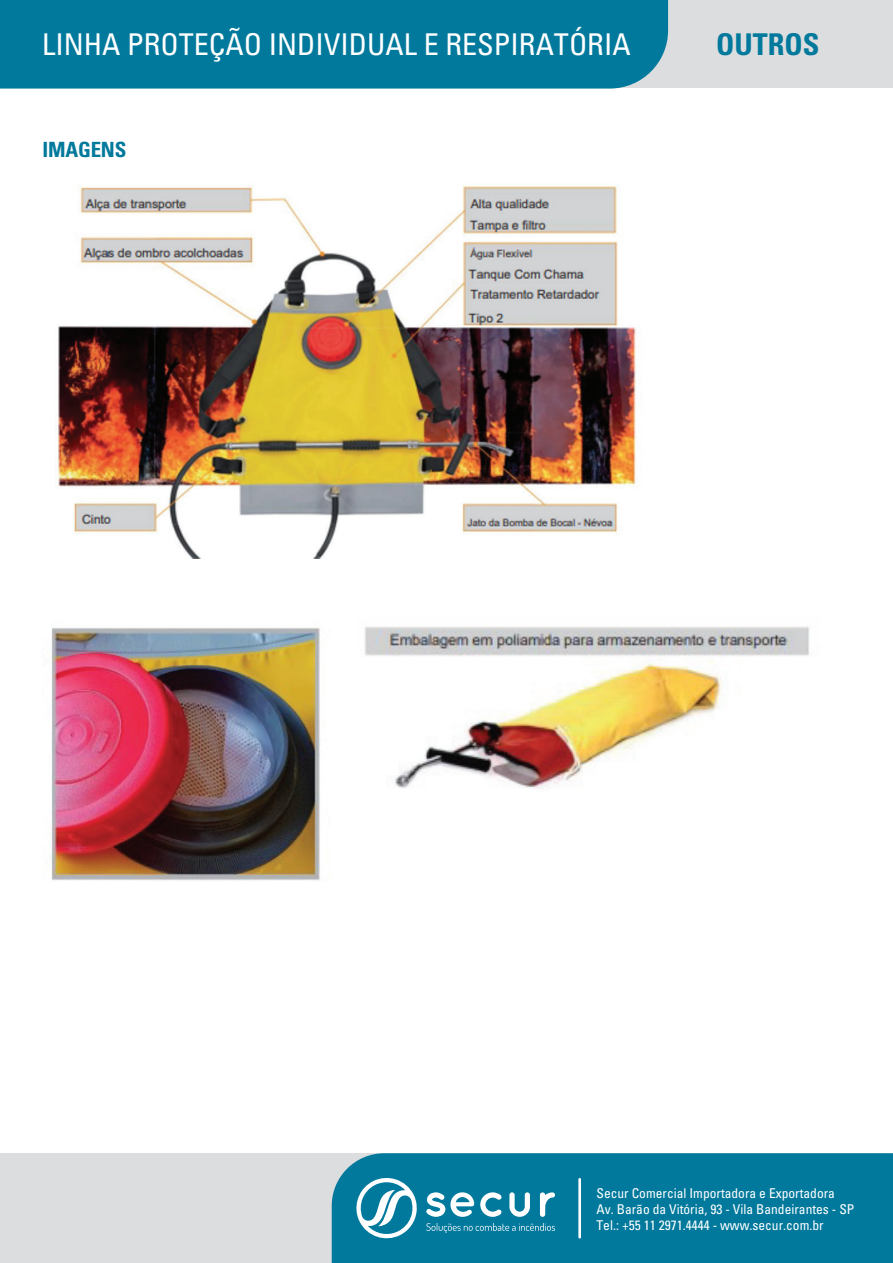
<style>
.page{position:relative;width:893px;height:1263px;background:#fff}
.page>*{position:absolute;margin:0;border:0;box-sizing:border-box;transform-origin:0 0}
.t1{font:condensed 30px "Univers";color:#fff}
.t2{font:700 condensed 30px "Univers";color:#00799c}
.t3{font:700 condensed 21px "Univers";letter-spacing:-.01em;color:#00799c}
.t4{font:condensed 13.5px/16.2px "Univers";color:#fff}
</style>
<div class="page">
<div style="left:0;top:1153px;width:893px;height:110px;background:#dcdddf"></div>
<div style="left:332px;top:1153px;width:561px;height:110px;background:#00799c"></div>
<svg style="left:354px;top:1174px;width:63px;height:68px;background:#4ea2ba"></svg>
<svg style="left:426px;top:1192px;width:129px;height:25px;background:#67afc4"></svg>
<svg style="left:426px;top:1223px;width:129px;height:10px"></svg>
<hr style="left:578px;top:1179px;width:3px;height:58px;background:#fff">
<img style="left:55px;top:184px;width:581px;height:375px">
<img style="left:51px;top:627px;width:269px;height:255px">
<img style="left:364px;top:626px;width:446px;height:163px">
<div style="left:300px;top:0;width:593px;height:88px;background:#dcdddf"></div>
<div style="left:0;top:0;width:668px;height:89px;background:#00799c"></div>
<h1 class="t1" style="left:42px;top:26px;width:590px">LINHA PROTEÇÃO INDIVIDUAL E RESPIRATÓRIA</h1>
<h1 class="t2" style="left:716px;top:26px;width:105px">OUTROS</h1>
<h2 class="t3" style="left:43px;top:136px;width:85px">IMAGENS</h2>
<p class="t4" style="left:596px;top:1184px;width:259px">Secur Comercial Importadora e Exportadora<br>Av. Barão da Vitória, 93 - Vila Bandeirantes - SP<br>Tel.: +55 11 2971.4444 - www.secur.com.br</p>
</div>
